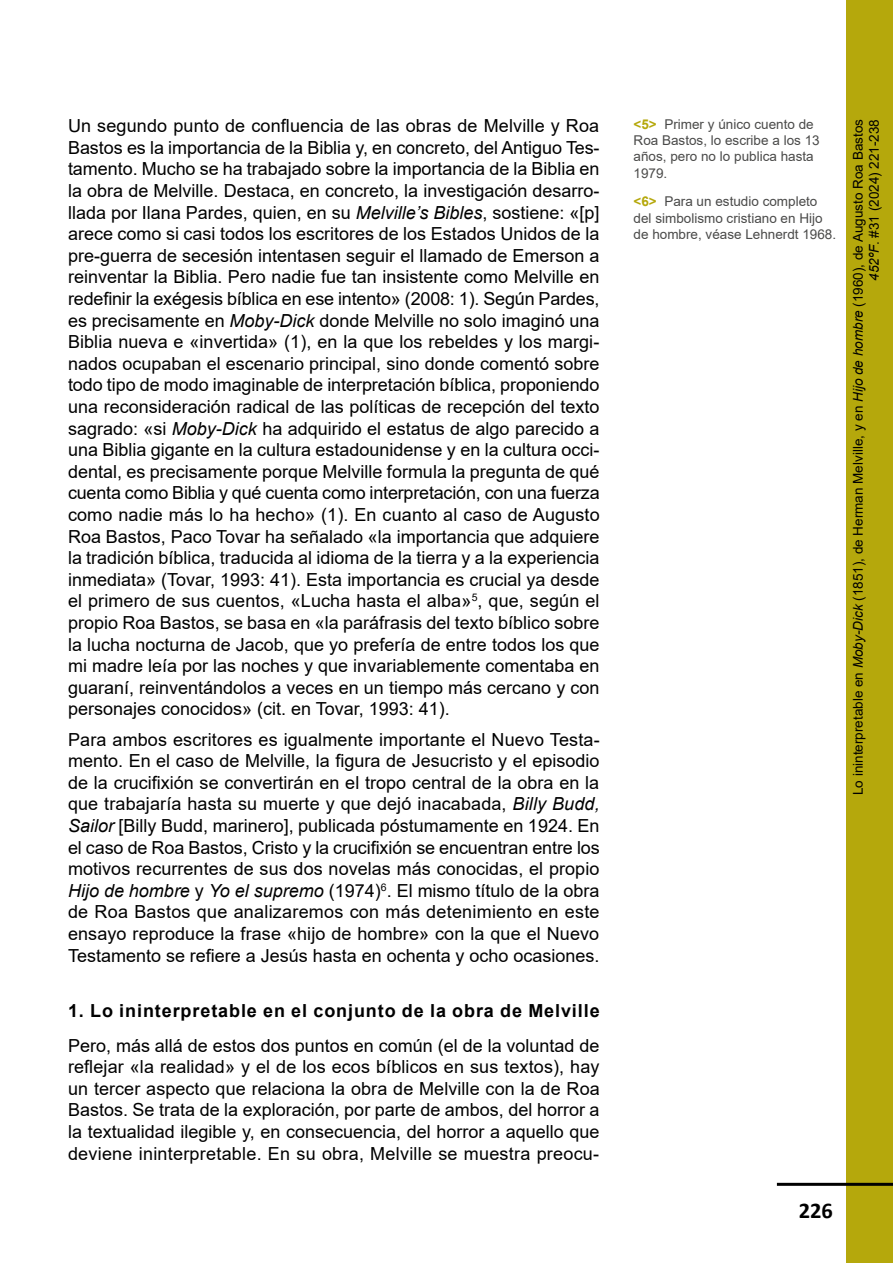
<style>
.page{position:relative;width:893px;height:1263px;background:#fff}
.page>*{position:absolute;margin:0;border:0;box-sizing:border-box;transform-origin:0 0}
.t1{font:700 22.5px "Calibri";color:#000}
.t2{font:18px/21.6px "Arial";color:#000;text-align:justify}
.t3{font:700 18px "Arial";letter-spacing:.05em;color:#000}
.t4{font:13.5px/16.2px "Arial";color:#4a4a49}
.t5{font:13.5px/16.2px "Arial";color:#000;text-align:right}
.s1{font-style:italic}
.s2{font-weight:700;color:#b5a80c}
</style>
<div class="page">
<div style="left:846px;top:0;width:47px;height:1263px;background:#b5a80c"></div>
<hr style="left:777px;top:1183px;width:116px;height:3px;background:#000">
<p class="t2" style="left:68px;top:115px;width:533px">Un segundo punto de confluencia de las obras de Melville y Roa Bastos es la importancia de la Biblia y, en concreto, del Antiguo Tes&shy;tamento. Mucho se ha trabajado sobre la importancia de la Biblia en la obra de Melville. Destaca, en concreto, la investigación desarro&shy;llada por Ilana Pardes, quien, en su <span class="s1">Melville’s Bibles</span>, sostiene: «[p] arece como si casi todos los escritores de los Estados Unidos de la pre-guerra de secesión intentasen seguir el llamado de Emerson a reinventar la Biblia. Pero nadie fue tan insistente como Melville en redefinir la exégesis bíblica en ese intento» (2008: 1). Según Pardes, es precisamente en <span class="s1">Moby-Dick</span> donde Melville no solo imaginó una Biblia nueva e «invertida» (1), en la que los rebeldes y los margi&shy;nados ocupaban el escenario principal, sino donde comentó sobre todo tipo de modo imaginable de interpretación bíblica, proponiendo una reconsideración radical de las políticas de recepción del texto sagrado: «si <span class="s1">Moby-Dick</span> ha adquirido el estatus de algo parecido a una Biblia gigante en la cultura estadounidense y en la cultura occi&shy;dental, es precisamente porque Melville formula la pregunta de qué cuenta como Biblia y qué cuenta como interpretación, con una fuerza como nadie más lo ha hecho» (1). En cuanto al caso de Augusto Roa Bastos, Paco Tovar ha señalado «la importancia que adquiere la tradición bíblica, traducida al idioma de la tierra y a la experiencia inmediata» (Tovar, 1993: 41). Esta importancia es crucial ya desde el primero de sus cuentos, «Lucha hasta el alba»<sup>5</sup>, que, según el propio Roa Bastos, se basa en «la paráfrasis del texto bíblico sobre la lucha nocturna de Jacob, que yo prefería de entre todos los que mi madre leía por las noches y que invariablemente comentaba en guaraní, reinventándolos a veces en un tiempo más cercano y con personajes conocidos» (cit. en Tovar, 1993: 41).</p>
<p class="t2" style="left:68px;top:728px;width:533px">Para ambos escritores es igualmente importante el Nuevo Testa&shy;mento. En el caso de Melville, la figura de Jesucristo y el episodio de la crucifixión se convertirán en el tropo central de la obra en la que trabajaría hasta su muerte y que dejó inacabada, <span class="s1">Billy Budd, Sailor</span> [Billy Budd, marinero], publicada póstumamente en 1924. En el caso de Roa Bastos, Cristo y la crucifixión se encuentran entre los motivos recurrentes de sus dos novelas más conocidas, el propio <span class="s1">Hijo de hombre</span> y <span class="s1">Yo el supremo</span> (1974)<sup>6</sup>. El mismo título de la obra de Roa Bastos que analizaremos con más detenimiento en este ensayo reproduce la frase «hijo de hombre» con la que el Nuevo Testamento se refiere a Jesús hasta en ochenta y ocho ocasiones.</p>
<p class="t3" style="left:68px;top:998px;width:533px">1. Lo ininterpretable en el conjunto de la obra de Melville</p>
<p class="t2" style="left:68px;top:1034px;width:533px">Pero, más allá de estos dos puntos en común (el de la voluntad de reflejar «la realidad» y el de los ecos bíblicos en sus textos), hay un tercer aspecto que relaciona la obra de Melville con la de Roa Bastos. Se trata de la exploración, por parte de ambos, del horror a la textualidad ilegible y, en consecuencia, del horror a aquello que deviene ininterpretable. En su obra, Melville se muestra preocu-</p>
<p class="t4" style="left:634px;top:116px;width:188px"><span class="s2">&lt;5&gt;</span> Primer y único cuento de<br>Roa Bastos, lo escribe a los 13 años, pero no lo publica hasta<br>1979.</p>
<p class="t4" style="left:634px;top:194px;width:204px"><span class="s2">&lt;6&gt;</span> Para un estudio completo del simbolismo cristiano en Hijo de hombre, véase Lehnerdt 1968.</p>
<p class="t5" style="left:850px;top:795px;width:678px;rotate:-90deg">Lo ininterpretable en <span class="s1">Moby-Dick</span> (1851), de Herman Melville, y en <span class="s1">Hijo de hombre</span> (1960), de Augusto Roa Bastos<br><span class="s1">452ºF</span>. #31 (2024) 221-238</p>
<p class="t1" style="left:799px;top:1195px;width:36px">226</p>
</div>
